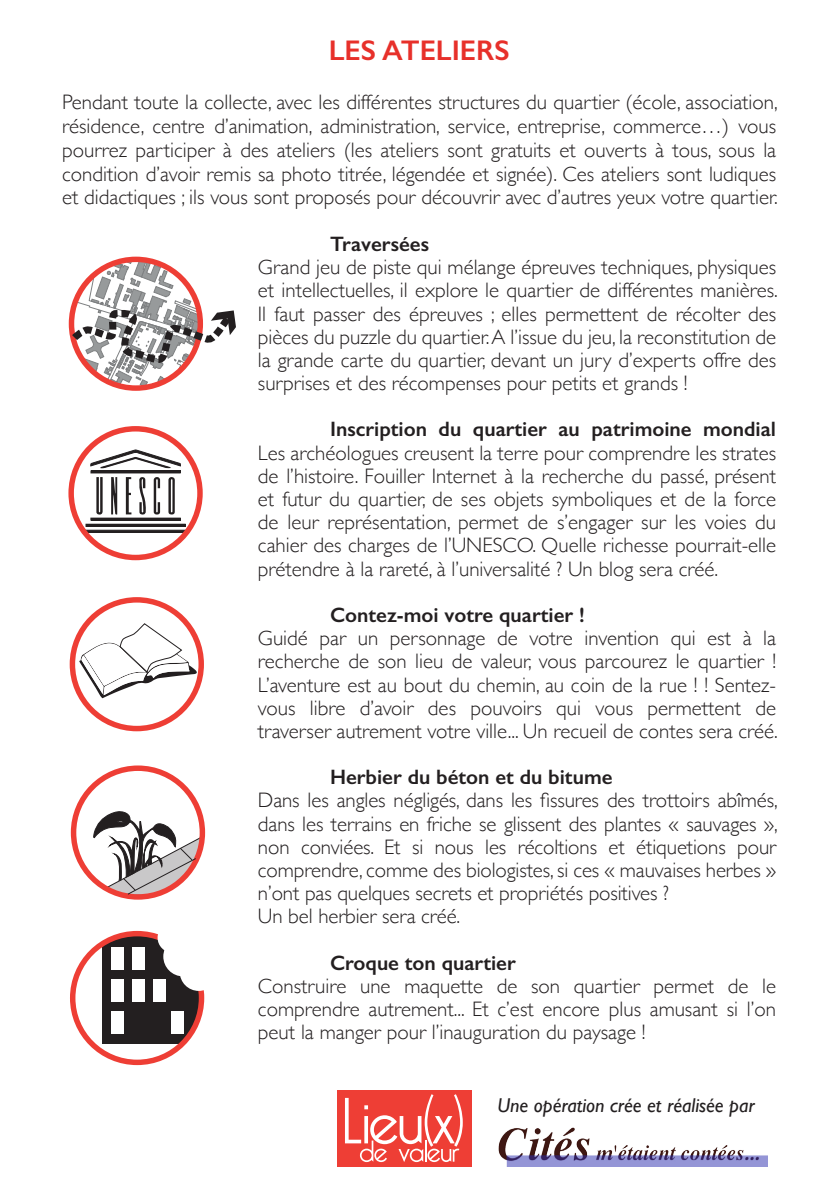
<style>
.page{position:relative;width:840px;height:1191px;background:#fff}
.page>*{position:absolute;margin:0;border:0;box-sizing:border-box;transform-origin:0 0}
.t1{font:600 28.4px "Gill Sans";color:#e7302a}
.t2{font:300 20.8px/23.2px "Gill Sans";letter-spacing:-.005em;color:#231f20;text-align:justify}
.t3{font:600 20.8px "Gill Sans";color:#231f20}
.t4{font:italic 20px "Gill Sans";color:#231f20}
</style>
<div class="page">
<svg style="left:68px;top:256px;width:168px;height:132px"></svg>
<div style="left:103px;top:934px;width:98px;height:110px;background:#231f20"></div>
<div style="left:111px;top:947px;width:12px;height:23px;background:#fff"></div>
<div style="left:132px;top:947px;width:13px;height:23px;background:#fff"></div>
<div style="left:111px;top:978px;width:12px;height:23px;background:#fff"></div>
<div style="left:132px;top:978px;width:13px;height:23px;background:#fff"></div>
<div style="left:153px;top:978px;width:12px;height:23px;background:#fff"></div>
<div style="left:111px;top:1010px;width:12px;height:23px;background:#fff"></div>
<div style="left:70px;top:931px;width:134px;height:134px;border:5px solid #ee3e35;border-radius:50%"></div>
<svg style="left:157px;top:934px;width:48px;height:128px"></svg>
<div style="left:70px;top:597px;width:134px;height:134px;border:5px solid #ee3e35;border-radius:50%"></div>
<svg style="left:79px;top:623px;width:118px;height:75px"></svg>
<svg style="left:82px;top:529px;width:107px;height:4px"></svg>
<div style="left:86px;top:524px;width:99px;height:3px;border:1px solid #231f20"></div>
<div style="left:90px;top:470px;width:90px;height:3px;border:1px solid #231f20"></div>
<svg style="left:111px;top:477px;width:6px;height:37px"></svg>
<div style="left:90px;top:518px;width:90px;height:2px;border:1px solid #231f20"></div>
<svg style="left:96px;top:477px;width:7px;height:38px"></svg>
<svg style="left:168px;top:477px;width:7px;height:37px"></svg>
<svg style="left:154px;top:477px;width:6px;height:37px"></svg>
<svg style="left:139px;top:477px;width:7px;height:38px"></svg>
<svg style="left:126px;top:477px;width:5px;height:37px"></svg>
<svg style="left:90px;top:449px;width:91px;height:20px"></svg>
<div style="left:68px;top:426px;width:135px;height:134px;border:5px solid #ee3e35;border-radius:50%"></div>
<div style="left:71px;top:765px;width:134px;height:134px;border:5px solid #ee3e35;border-radius:50%"></div>
<svg style="left:93px;top:810px;width:109px;height:86px"></svg>
<img style="left:498px;top:1127px;width:269px;height:39px">
<div style="left:337px;top:1090px;width:134px;height:76px;background:#ee3e35"></div>
<svg style="left:345px;top:1094px;width:117px;height:68px"></svg>
<p class="t1" style="left:328px;top:34px;width:182px">LES ATELIERS</p>
<p class="t2" style="left:62px;top:90px;width:716px;line-height:23.8px">Pendant toute la collecte, avec les différentes structures du quartier (école, association, résidence, centre d’animation, administration, service, entreprise, commerce…) vous pourrez participer à des ateliers (les ateliers sont gratuits et ouverts à tous, sous la condition d’avoir remis sa photo titrée, légendée et signée). Ces ateliers sont ludiques et didactiques ; ils vous sont proposés pour découvrir avec d’autres yeux votre quartier.</p>
<p class="t3" style="left:330px;top:231px;width:101px">Traversées</p>
<p class="t2" style="left:258px;top:255px;width:521px">Grand jeu de piste qui mélange épreuves techniques, physiques et intellectuelles, il explore le quartier de différentes manières.<br>Il faut passer des épreuves ; elles permettent de récolter des pièces du puzzle du quartier. A l’issue du jeu, la reconstitution de la grande carte du quartier, devant un jury d’experts offre des surprises et des récompenses pour petits et grands !</p>
<p class="t3" style="left:330px;top:417px;width:447px">Inscription du quartier au patrimoine mondial</p>
<p class="t2" style="left:258px;top:440px;width:519px">Les archéologues creusent la terre pour comprendre les strates de l’histoire. Fouiller Internet à la recherche du passé, présent et futur du quartier, de ses objets symboliques et de la force de leur représentation, permet de s’engager sur les voies du cahier des charges de l’UNESCO. Quelle richesse pourrait-elle prétendre à la rareté, à l’universalité ? Un blog sera créé.</p>
<p class="t3" style="left:330px;top:602px;width:256px">Contez-moi votre quartier !</p>
<p class="t2" style="left:258px;top:626px;width:521px">Guidé par un personnage de votre invention qui est à la recherche de son lieu de valeur, vous parcourez le quartier !<br>L’aventure est au bout du chemin, au coin de la rue ! ! Sentez&shy;vous libre d’avoir des pouvoirs qui vous permettent de traverser autrement votre ville... Un recueil de contes sera créé.</p>
<p class="t3" style="left:330px;top:764px;width:284px">Herbier du béton et du bitume</p>
<p class="t2" style="left:258px;top:788px;width:521px">Dans les angles négligés, dans les fissures des trottoirs abîmés, dans les terrains en friche se glissent des plantes « sauvages »,</p>
<p class="t2" style="left:258px;top:834px;width:519px">non conviées. Et si nous les récoltions et étiquetions pour comprendre, comme des biologistes, si ces « mauvaises herbes »</p>
<p class="t2" style="left:258px;top:881px;width:412px">n’ont pas quelques secrets et propriétés positives ?</p>
<p class="t2" style="left:258px;top:904px;width:204px">Un bel herbier sera créé.</p>
<p class="t3" style="left:330px;top:950px;width:187px">Croque ton quartier</p>
<p class="t2" style="left:258px;top:973px;width:519px">Construire une maquette de son quartier permet de le comprendre autrement... Et c’est encore plus amusant si l’on peut la manger pour l’inauguration du paysage !</p>
<p class="t4" style="left:497px;top:1093px;width:258px">Une opération crée et réalisée par</p>
</div>
